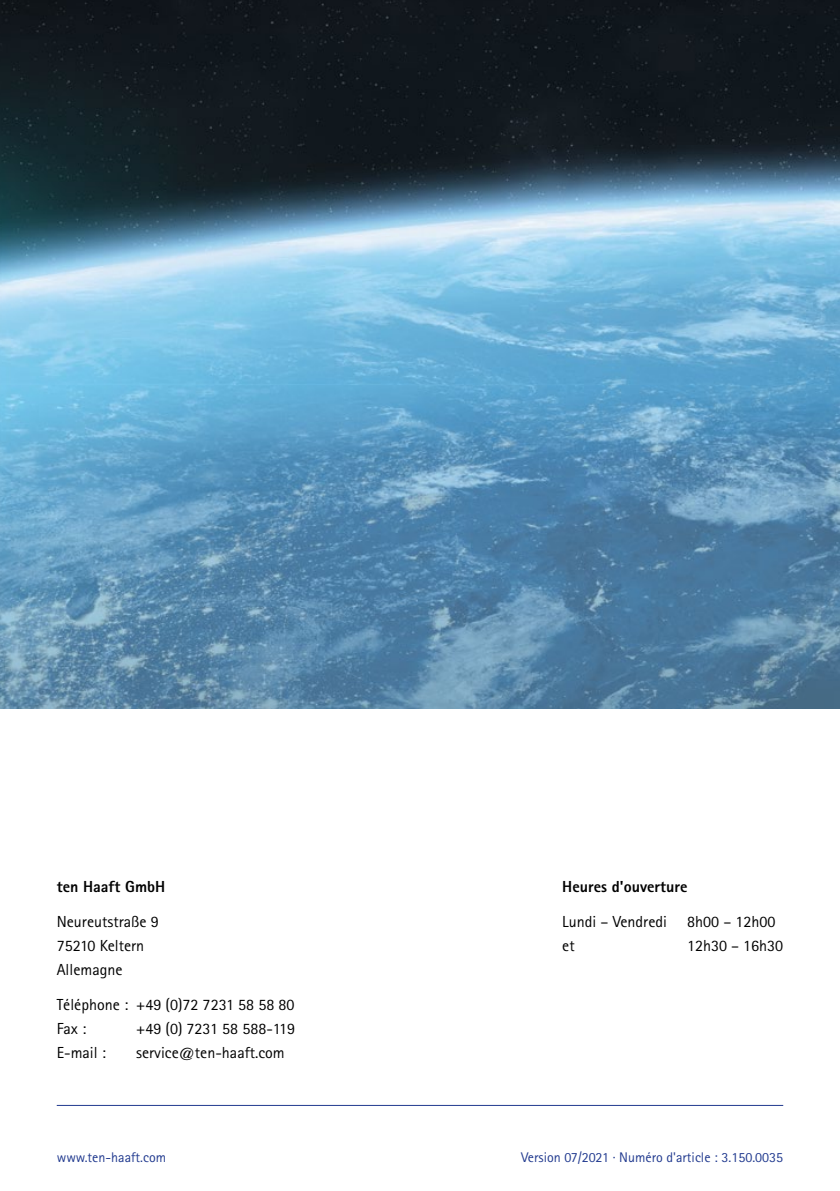
<style>
.page{position:relative;width:840px;height:1191px;background:#fff}
.page>*{position:absolute;margin:0;border:0;box-sizing:border-box;transform-origin:0 0}
.t1{font:16px/24px "Rotis Sans Serif";color:#000}
.t2{font:800 16px "Rotis Sans Serif";color:#000}
.t3{font:14px "Rotis Sans Serif";color:#213a8f}
</style>
<div class="page">
<img style="left:0;top:0;width:839px;height:709px">
<hr style="left:57px;top:1105px;width:725px;height:1px;background:#213a8f">
<p class="t2" style="left:57px;top:876px;width:110px">ten Haaft GmbH</p>
<p class="t1" style="left:57px;top:909px;width:103px">Neureutstraße 9<br>75210 Keltern<br>Allemagne</p>
<p class="t1" style="left:57px;top:992px;width:239px">Téléphone : +49 (0)72 7231 58 58 80<br>Fax :</p>
<p class="t1" style="left:136px;top:1016px;width:160px">+49 (0) 7231 58 588-119</p>
<p class="t1" style="left:57px;top:1040px;width:51px">E-mail :</p>
<p class="t1" style="left:136px;top:1040px;width:150px">service@ten-haaft.com</p>
<p class="t2" style="left:562px;top:876px;width:127px">Heures d'ouverture</p>
<p class="t1" style="left:562px;top:909px;width:106px">Lundi – Vendredi</p>
<p class="t1" style="left:686px;top:909px;width:90px">8h00 – 12h00</p>
<p class="t1" style="left:562px;top:933px;width:14px">et</p>
<p class="t1" style="left:686px;top:933px;width:97px">12h30 – 16h30</p>
<p class="t3" style="left:57px;top:1149px;width:111px">www.ten-haaft.com</p>
<p class="t3" style="left:521px;top:1149px;width:263px">Version 07/2021 · Numéro d'article : 3.150.0035</p>
</div>
